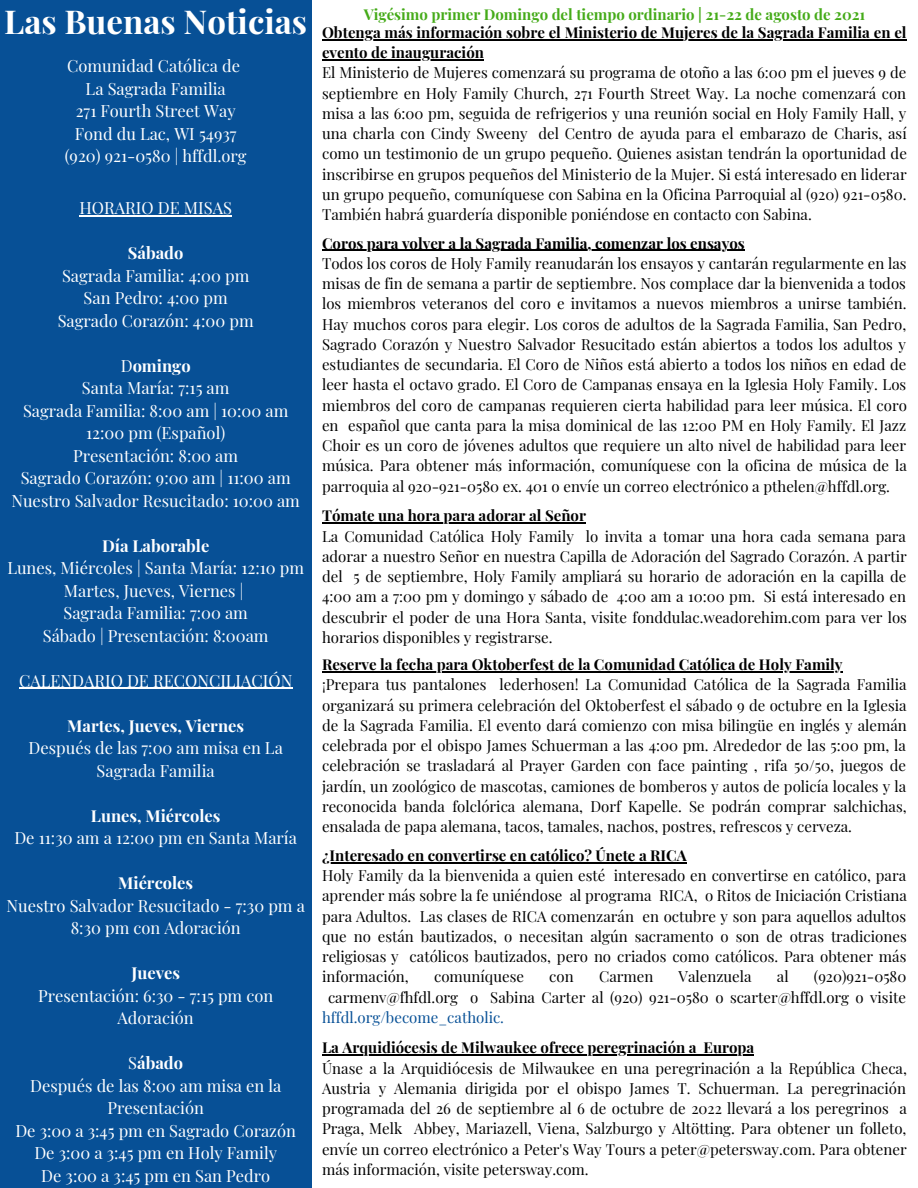
<style>
.page{position:relative;width:918px;height:1188px;background:#fff}
.page>*{position:absolute;margin:0;border:0;box-sizing:border-box;transform-origin:0 0}
.t1{font:700 33px "Playfair Display";color:#fff}
.t2{font:16.5px/22.5px "Playfair Display";color:#fff;text-align:center}
.t3{font:700 16.5px "Playfair Display";color:#fff}
.t4{font:15px/20.2px "Playfair Display";color:#000;text-align:justify}
.t5{font:700 15px/20.2px "Playfair Display";color:#000}
.t6{font:700 15px "Playfair Display";color:#45ab19}
.t7{font:15px "Playfair Display";color:#075096}
.s1{font-weight:400}
</style>
<div class="page">
<div style="left:0;top:0;width:312px;height:1188px;background:#075096"></div>
<hr style="left:79px;top:215px;width:153px;height:1px;background:#fff">
<hr style="left:19px;top:688px;width:273px;height:1px;background:#fff">
<hr style="left:322px;top:862px;width:365px;height:1px;background:#000">
<hr style="left:322px;top:1055px;width:375px;height:1px;background:#000">
<hr style="left:704px;top:1055px;width:50px;height:1px;background:#000">
<hr style="left:322px;top:39px;width:585px;height:1px;background:#000">
<hr style="left:322px;top:59px;width:162px;height:1px;background:#000">
<hr style="left:322px;top:250px;width:423px;height:1px;background:#000">
<hr style="left:322px;top:523px;width:264px;height:1px;background:#000">
<hr style="left:322px;top:671px;width:521px;height:1px;background:#000">
<p class="t1" style="left:4px;top:-2px;width:304px">Las Buenas Noticias</p>
<p class="t6" style="left:364px;top:4px;width:503px">Vigésimo primer Domingo del tiempo ordinario | 21-22 de agosto de 2021</p>
<p class="t5" style="left:322px;top:22px;width:586px">Obtenga más información sobre el Ministerio de Mujeres de la Sagrada Familia en el evento de inauguración</p>
<p class="t4" style="left:322px;top:62px;width:586px">El Ministerio de Mujeres comenzará su programa de otoño a las 6:00 pm el jueves 9 de septiembre en Holy Family Church, 271 Fourth Street Way. La noche comenzará con misa a las 6:00 pm, seguida de refrigerios y una reunión social en Holy Family Hall, y una charla con Cindy Sweeny del Centro de ayuda para el embarazo de Charis, así como un testimonio de un grupo pequeño. Quienes asistan tendrán la oportunidad de inscribirse en grupos pequeños del Ministerio de la Mujer. Si está interesado en liderar un grupo pequeño, comuníquese con Sabina en la Oficina Parroquial al (920) 921-0580.<br>También habrá guardería disponible poniéndose en contacto con Sabina.</p>
<p class="t5" style="left:322px;top:232px;width:424px">Coros para volver a la Sagrada Familia, comenzar los ensayos</p>
<p class="t4" style="left:322px;top:253px;width:586px">Todos los coros de Holy Family reanudarán los ensayos y cantarán regularmente en las misas de fin de semana a partir de septiembre. Nos complace dar la bienvenida a todos los miembros veteranos del coro e invitamos a nuevos miembros a unirse también.<br>Hay muchos coros para elegir. Los coros de adultos de la Sagrada Familia, San Pedro, Sagrado Corazón y Nuestro Salvador Resucitado están abiertos a todos los adultos y estudiantes de secundaria. El Coro de Niños está abierto a todos los niños en edad de leer hasta el octavo grado. El Coro de Campanas ensaya en la Iglesia Holy Family. Los miembros del coro de campanas requieren cierta habilidad para leer música. El coro en español que canta para la misa dominical de las 12:00 PM en Holy Family. El Jazz Choir es un coro de jóvenes adultos que requiere un alto nivel de habilidad para leer música. Para obtener más información, comuníquese con la oficina de música de la parroquia al 920-921-0580 ex. 401 o envíe un correo electrónico a pthelen@hffdl.org.</p>
<p class="t5" style="left:322px;top:505px;width:265px">Tómate una hora para adorar al Señor</p>
<p class="t4" style="left:322px;top:525px;width:586px">La Comunidad Católica Holy Family lo invita a tomar una hora cada semana para adorar a nuestro Señor en nuestra Capilla de Adoración del Sagrado Corazón. A partir del 5 de septiembre, Holy Family ampliará su horario de adoración en la capilla de 4:00 am a 7:00 pm y domingo y sábado de 4:00 am a 10:00 pm. Si está interesado en descubrir el poder de una Hora Santa, visite fonddulac.weadorehim.com para ver los horarios disponibles y registrarse.</p>
<p class="t5" style="left:322px;top:654px;width:522px">Reserve la fecha para Oktoberfest de la Comunidad Católica de Holy Family</p>
<p class="t4" style="left:322px;top:674px;width:586px">¡Prepara tus pantalones lederhosen! La Comunidad Católica de la Sagrada Familia organizará su primera celebración del Oktoberfest el sábado 9 de octubre en la Iglesia de la Sagrada Familia. El evento dará comienzo con misa bilingüe en inglés y alemán celebrada por el obispo James Schuerman a las 4:00 pm. Alrededor de las 5:00 pm, la celebración se trasladará al Prayer Garden con face painting , rifa 50/50, juegos de jardín, un zoológico de mascotas, camiones de bomberos y autos de policía locales y la reconocida banda folclórica alemana, Dorf Kapelle. Se podrán comprar salchichas, ensalada de papa alemana, tacos, tamales, nachos, postres, refrescos y cerveza.</p>
<p class="t2" style="left:67px;top:54px;width:174px">Comunidad Católica de</p>
<p class="t2" style="left:86px;top:77px;width:142px">La Sagrada Familia</p>
<p class="t2" style="left:76px;top:99px;width:161px">271 Fourth Street Way</p>
<p class="t2" style="left:75px;top:122px;width:163px">Fond du Lac, WI 54937</p>
<p class="t2" style="left:65px;top:144px;width:183px">(920) 921-0580 | hffdl.org</p>
<p class="t2" style="left:79px;top:196px;width:154px">HORARIO DE MISAS</p>
<p class="t3" style="left:128px;top:241px;width:57px">Sábado</p>
<p class="t2" style="left:62px;top:264px;width:189px">Sagrada Familia: 4:00 pm</p>
<p class="t2" style="left:84px;top:286px;width:146px">San Pedro: 4:00 pm</p>
<p class="t2" style="left:58px;top:309px;width:197px">Sagrado Corazón: 4:00 pm</p>
<p class="t3" style="left:121px;top:354px;width:71px"><span class="s1">D</span>omingo</p>
<p class="t2" style="left:82px;top:376px;width:149px">Santa María: 7:15 am</p>
<p class="t2" style="left:23px;top:399px;width:267px">Sagrada Familia: 8:00 am | 10:00 am</p>
<p class="t2" style="left:86px;top:421px;width:141px">12:00 pm (Español)</p>
<p class="t2" style="left:73px;top:444px;width:166px">Presentación: 8:00 am</p>
<p class="t2" style="left:21px;top:466px;width:271px">Sagrado Corazón: 9:00 am | 11:00 am</p>
<p class="t2" style="left:11px;top:489px;width:290px">Nuestro Salvador Resucitado: 10:00 am</p>
<p class="t3" style="left:102px;top:534px;width:109px">Día Laborable</p>
<p class="t2" style="left:7px;top:556px;width:298px">Lunes, Miércoles | Santa María: 12:10 pm</p>
<p class="t2" style="left:64px;top:579px;width:181px">Martes, Jueves, Viernes |</p>
<p class="t2" style="left:64px;top:601px;width:186px">Sagrada Familia: 7:00 am</p>
<p class="t2" style="left:43px;top:624px;width:227px">Sábado | Presentación: 8:00am</p>
<p class="t2" style="left:19px;top:669px;width:275px">CALENDARIO DE RECONCILIACIÓN</p>
<p class="t3" style="left:67px;top:714px;width:178px">Martes, Jueves, Viernes</p>
<p class="t2" style="left:29px;top:736px;width:256px">Después de las 7:00 am misa en La<br>Sagrada Familia</p>
<p class="t3" style="left:91px;top:804px;width:131px">Lunes, Miércoles</p>
<p class="t2" style="left:14px;top:826px;width:284px">De 11:30 am a 12:00 pm en Santa María</p>
<p class="t3" style="left:118px;top:871px;width:77px">Miércoles</p>
<p class="t2" style="left:7px;top:894px;width:300px">Nuestro Salvador Resucitado - 7:30 pm a<br>8:30 pm con Adoración</p>
<p class="t3" style="left:131px;top:961px;width:50px">Jueves</p>
<p class="t2" style="left:38px;top:984px;width:237px">Presentación: 6:30 - 7:15 pm con<br>Adoración</p>
<p class="t3" style="left:128px;top:1051px;width:56px"><span class="s1">S</span>ábado</p>
<p class="t2" style="left:30px;top:1074px;width:253px">Después de las 8:00 am misa en la<br>Presentación</p>
<p class="t2" style="left:15px;top:1119px;width:282px">De 3:00 a 3:45 pm en Sagrado Corazón</p>
<p class="t2" style="left:34px;top:1141px;width:244px">De 3:00 a 3:45 pm en Holy Family</p>
<p class="t2" style="left:41px;top:1164px;width:230px">De 3:00 a 3:45 pm en San Pedro</p>
<p class="t5" style="left:322px;top:845px;width:366px">¿Interesado en convertirse en católico? Únete a RICA</p>
<p class="t4" style="left:322px;top:865px;width:586px">Holy Family da la bienvenida a quien esté interesado en convertirse en católico, para aprender más sobre la fe uniéndose al programa RICA, o Ritos de Iniciación Cristiana para Adultos. Las clases de RICA comenzarán en octubre y son para aquellos adultos que no están bautizados, o necesitan algún sacramento o son de otras tradiciones religiosas y católicos bautizados, pero no criados como católicos. Para obtener más información,</p>
<p class="t4" style="left:434px;top:966px;width:91px">comuníquese</p>
<p class="t4" style="left:549px;top:966px;width:26px">con</p>
<p class="t4" style="left:599px;top:966px;width:56px">Carmen</p>
<p class="t4" style="left:679px;top:966px;width:74px">Valenzuela</p>
<p class="t4" style="left:777px;top:966px;width:13px">al</p>
<p class="t4" style="left:814px;top:966px;width:94px">(920)921-0580</p>
<p class="t4" style="left:328px;top:986px;width:579px">carmenv@fhfdl.org o Sabina Carter al (920) 921-0580 o scarter@hffdl.org o visite</p>
<p class="t7" style="left:322px;top:1007px;width:184px">hffdl.org/become_catholic.</p>
<p class="t5" style="left:322px;top:1037px;width:434px">La Arquidiócesis de Milwaukee ofrece peregrinación a Europa</p>
<p class="t4" style="left:322px;top:1057px;width:586px">Únase a la Arquidiócesis de Milwaukee en una peregrinación a la República Checa, Austria y Alemania dirigida por el obispo James T. Schuerman. La peregrinación programada del 26 de septiembre al 6 de octubre de 2022 llevará a los peregrinos a Praga, Melk Abbey, Mariazell, Viena, Salzburgo y Altötting. Para obtener un folleto, envíe un correo electrónico a Peter's Way Tours a peter@petersway.com. Para obtener más información, visite petersway.com.</p>
</div>
